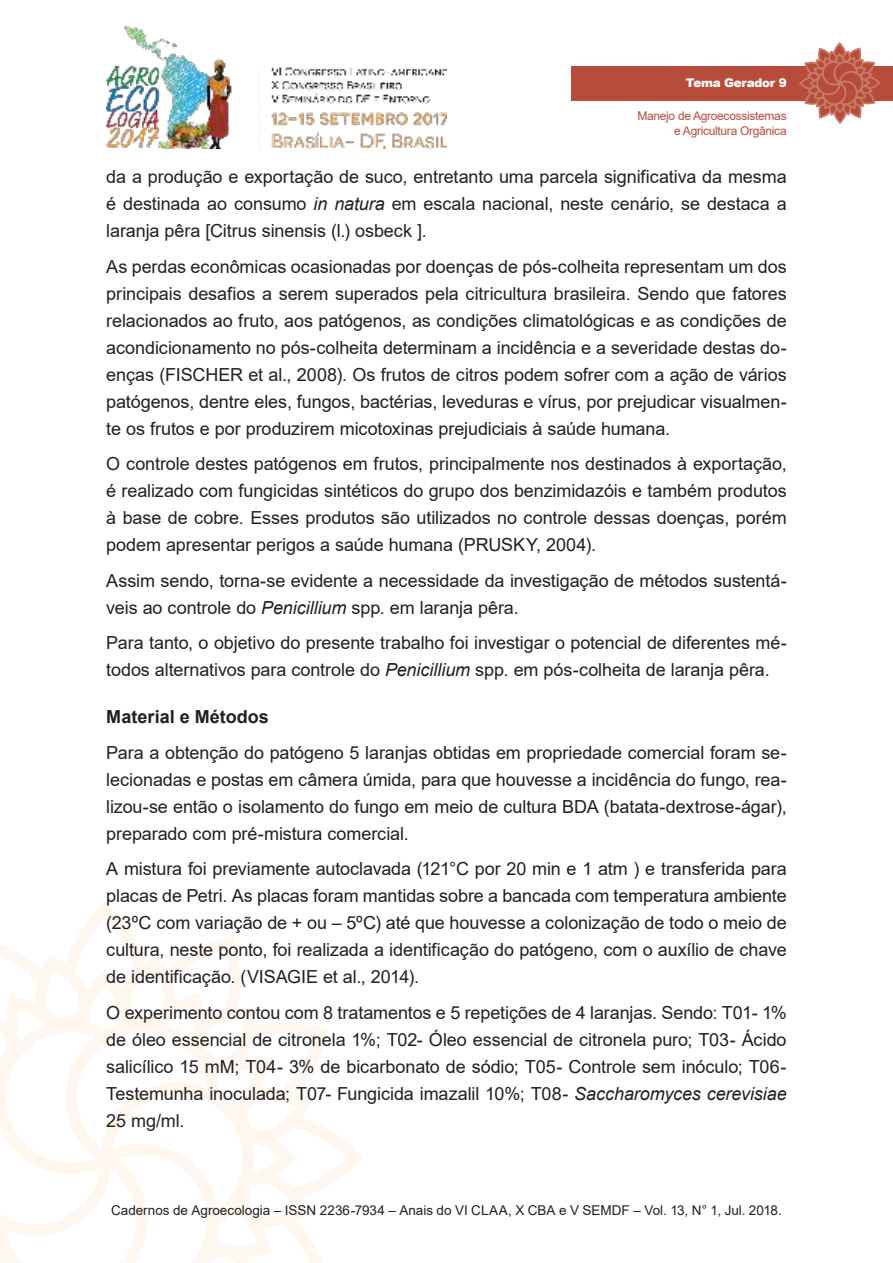
<style>
.page{position:relative;width:893px;height:1263px;background:#fff}
.page>*{position:absolute;margin:0;border:0;box-sizing:border-box;transform-origin:0 0}
.t1{font:18px/27px "Arial";letter-spacing:-.005em;color:#221f1f;text-align:justify}
.t2{font:700 18px "Arial";color:#221f1f}
.t3{font:13.5px "Arial";color:#221f1f}
.t4{font:12px/14.4px "Arial";letter-spacing:-.025em;color:#b84c3b;text-align:right}
.t5{font:900 12px "Arial";letter-spacing:-.025em;color:#fff}
.s1{font-style:italic}
</style>
<div class="page">
<img style="left:106px;top:25px;width:340px;height:124px">
<svg style="left:0;top:910px;width:363px;height:353px"></svg>
<div style="left:571px;top:66px;width:322px;height:34px;background:#b84c3b"></div>
<svg style="left:798px;top:43px;width:83px;height:81px"></svg>
<p class="t5" style="left:686px;top:76px;width:102px">Tema Gerador 9</p>
<p class="t4" style="left:637px;top:110px;width:151px">Manejo de Agroecossistemas e Agricultura Orgânica</p>
<p class="t1" style="left:106px;top:165px;width:682px">da a produção e exportação de suco, entretanto uma parcela significativa da mesma é destinada ao consumo <span class="s1">in natura</span> em escala nacional, neste cenário, se destaca a laranja pêra [Citrus sinensis (l.) osbeck ].</p>
<p class="t1" style="left:106px;top:255px;width:682px">As perdas econômicas ocasionadas por doenças de pós-colheita representam um dos principais desafios a serem superados pela citricultura brasileira. Sendo que fatores relacionados ao fruto, aos patógenos, as condições climatológicas e as condições de acondicionamento no pós-colheita determinam a incidência e a severidade destas do&shy;enças (FISCHER et al., 2008). Os frutos de citros podem sofrer com a ação de vários patógenos, dentre eles, fungos, bactérias, leveduras e vírus, por prejudicar visualmen&shy;te os frutos e por produzirem micotoxinas prejudiciais à saúde humana.</p>
<p class="t1" style="left:106px;top:452px;width:682px">O controle destes patógenos em frutos, principalmente nos destinados à exportação, é realizado com fungicidas sintéticos do grupo dos benzimidazóis e também produtos à base de cobre. Esses produtos são utilizados no controle dessas doenças, porém podem apresentar perigos a saúde humana (PRUSKY, 2004).</p>
<p class="t1" style="left:106px;top:569px;width:682px">Assim sendo, torna-se evidente a necessidade da investigação de métodos sustentá&shy;veis ao controle do <span class="s1">Penicillium</span> spp. em laranja pêra.</p>
<p class="t1" style="left:106px;top:631px;width:682px">Para tanto, o objetivo do presente trabalho foi investigar o potencial de diferentes mé&shy;todos alternativos para controle do <span class="s1">Penicillium</span> spp. em pós-colheita de laranja pêra.</p>
<p class="t2" style="left:106px;top:710px;width:164px">Material e Métodos</p>
<p class="t1" style="left:106px;top:741px;width:682px">Para a obtenção do patógeno 5 laranjas obtidas em propriedade comercial foram se&shy;lecionadas e postas em câmera úmida, para que houvesse a incidência do fungo, rea&shy;lizou-se então o isolamento do fungo em meio de cultura BDA (batata-dextrose-ágar), preparado com pré-mistura comercial.</p>
<p class="t1" style="left:106px;top:857px;width:682px">A mistura foi previamente autoclavada (121°C por 20 min e 1 atm ) e transferida para placas de Petri. As placas foram mantidas sobre a bancada com temperatura ambiente (23ºC com variação de + ou – 5ºC) até que houvesse a colonização de todo o meio de cultura, neste ponto, foi realizada a identificação do patógeno, com o auxílio de chave de identificação. (VISAGIE et al., 2014).</p>
<p class="t1" style="left:106px;top:1001px;width:682px">O experimento contou com 8 tratamentos e 5 repetições de 4 laranjas. Sendo: T01- 1% de óleo essencial de citronela 1%; T02- Óleo essencial de citronela puro; T03- Ácido salicílico 15 mM; T04- 3% de bicarbonato de sódio; T05- Controle sem inóculo; T06- Testemunha inoculada; T07- Fungicida imazalil 10%; T08- <span class="s1">Saccharomyces cerevisiae </span>25 mg/ml.</p>
<p class="t3" style="left:111px;top:1205px;width:672px">Cadernos de Agroecologia – ISSN 2236-7934 – Anais do VI CLAA, X CBA e V SEMDF – Vol. 13, N° 1, Jul. 2018.</p>
</div>
